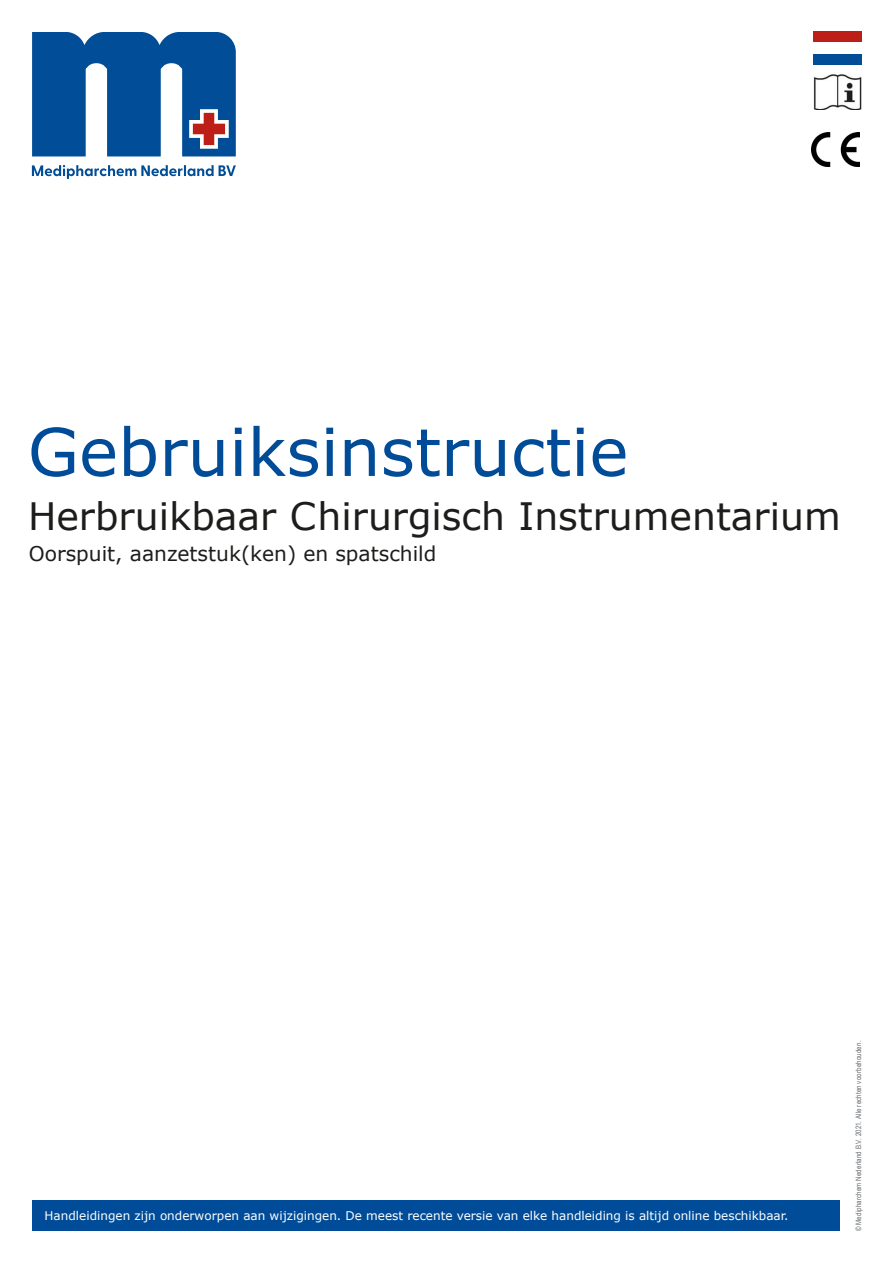
<style>
.page{position:relative;width:893px;height:1263px;background:#fff}
.page>*{position:absolute;margin:0;border:0;box-sizing:border-box;transform-origin:0 0}
.t1{font:66px "Verdana";color:#004c98}
.t2{font:37.8px "Verdana";color:#1d1d1b}
.t3{font:20.25px "Verdana";color:#1d1d1b}
.Veiligheidsmelding{font:12px "Verdana";color:#fff}
.t4{font:7.5px "Arial Narrow";letter-spacing:.02em;color:#676c70}
</style>
<div class="page">
<svg style="left:32px;top:165px;width:204px;height:14px"></svg>
<svg style="left:32px;top:32px;width:204px;height:124px"></svg>
<div style="left:813px;top:54px;width:48px;height:11px;background:#014d97"></div>
<div style="left:813px;top:31px;width:48px;height:12px;background:#bd1f18"></div>
<img style="left:814px;top:75px;width:47px;height:35px">
<img style="left:811px;top:132px;width:48px;height:34px">
<div style="left:32px;top:1201px;width:808px;height:30px;background:#004c98"></div>
<h1 class="t1" style="left:28px;top:410px;width:602px">Gebruiksinstructie</h1>
<h1 class="t2" style="left:28px;top:492px;width:814px">Herbruikbaar Chirurgisch Instrumentarium</h1>
<h1 class="t3" style="left:29px;top:541px;width:409px">Oorspuit, aanzetstuk(ken) en spatschild</h1>
<p class="Veiligheidsmelding" style="left:45px;top:1208px;width:745px">Handleidingen zijn onderworpen aan wijzigingen. De meest recente versie van elke handleiding is altijd online beschikbaar.</p>
<p class="t4" style="left:853px;top:1231px;width:192px;rotate:-90deg">© Medipharchem Nederland B.V. 2021. Alle rechten voorbehouden.</p>
</div>
